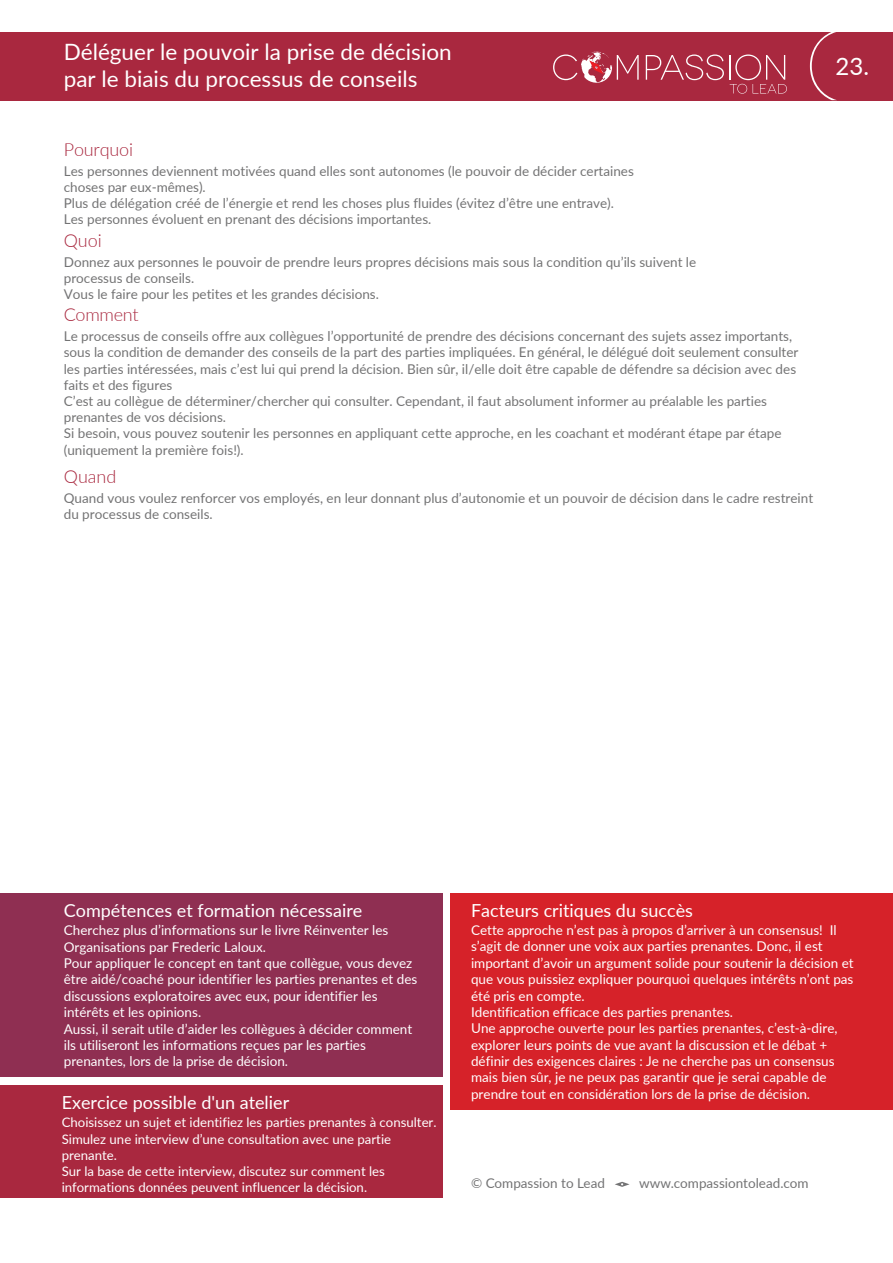
<style>
.page{position:relative;width:893px;height:1263px;background:#fff}
.page>*{position:absolute;margin:0;border:0;box-sizing:border-box;transform-origin:0 0}
.t1{font:24px "Lato";color:#fff}
.t2{font:22.5px/27px "Lato";color:#fff}
.t3{font:18px "Lato";color:#fff}
.t4{font:300 18px "Lato";letter-spacing:-.01em;color:#a9283f}
.t5{font:13.5px/16.2px "Lato";color:#737374}
.t6{font:13.5px/16.4px "Lato";color:#fff}
.t7{font:13.2px/16.4px "Lato";color:#fff}
</style>
<div class="page">
<svg style="left:615px;top:1182px;width:15px;height:5px"></svg>
<div style="left:0;top:32px;width:893px;height:68px;background:#a9283f"></div>
<div style="left:0;top:1086px;width:442px;height:112px;background:#a9283f"></div>
<div style="left:451px;top:893px;width:442px;height:216px;background:#d62229"></div>
<div style="left:0;top:893px;width:442px;height:184px;background:#8f2f52"></div>
<svg style="left:646px;top:54px;width:141px;height:40px"></svg>
<svg style="left:553px;top:52px;width:86px;height:31px"></svg>
<svg style="left:810px;top:32px;width:26px;height:68px"></svg>
<h2 class="t2" style="left:64px;top:38px;width:389px">Déléguer le pouvoir la prise de décision par le biais du processus de conseils</h2>
<h3 class="t4" style="left:64px;top:137px;width:71px">Pourquoi</h3>
<p class="t5" style="left:64px;top:162px;width:572px">Les personnes deviennent motivées quand elles sont autonomes (le pouvoir de décider certaines choses par eux-mêmes).<br>Plus de délégation créé de l’énergie et rend les choses plus fluides (évitez d’être une entrave).<br>Les personnes évoluent en prenant des décisions importantes.</p>
<h3 class="t4" style="left:64px;top:228px;width:39px">Quoi</h3>
<p class="t5" style="left:64px;top:253px;width:634px">Donnez aux personnes le pouvoir de prendre leurs propres décisions mais sous la condition qu’ils suivent le processus de conseils.<br>Vous le faire pour les petites et les grandes décisions.</p>
<h3 class="t4" style="left:64px;top:302px;width:76px">Comment</h3>
<p class="t5" style="left:64px;top:328px;width:736px">Le processus de conseils offre aux collègues l’opportunité de prendre des décisions concernant des sujets assez importants, sous la condition de demander des conseils de la part des parties impliquées. En général, le délégué doit seulement consulter les parties intéressées, mais c’est lui qui prend la décision. Bien sûr, il/elle doit être capable de défendre sa décision avec des faits et des figures<br>C’est au collègue de déterminer/chercher qui consulter. Cependant, il faut absolument informer au préalable les parties prenantes de vos décisions.<br>Si besoin, vous pouvez soutenir les personnes en appliquant cette approche, en les coachant et modérant étape par étape (uniquement la première fois!).</p>
<h3 class="t4" style="left:64px;top:464px;width:54px">Quand</h3>
<p class="t5" style="left:64px;top:490px;width:751px">Quand vous voulez renforcer vos employés, en leur donnant plus d’autonomie et un pouvoir de décision dans le cadre restreint du processus de conseils.</p>
<h1 class="t1" style="left:836px;top:49px;width:35px">23.</h1>
<h3 class="t3" style="left:64px;top:897px;width:300px">Compétences et formation nécessaire</h3>
<p class="t6" style="left:64px;top:921px;width:355px">Cherchez plus d’informations sur le livre Réinventer les Organisations par Frederic Laloux.<br>Pour appliquer le concept en tant que collègue, vous devez être aidé/coaché pour identifier les parties prenantes et des discussions exploratoires avec eux, pour identifier les intérêts et les opinions.<br>Aussi, il serait utile d’aider les collègues à décider comment ils utiliseront les informations reçues par les parties prenantes, lors de la prise de décision.</p>
<h3 class="t3" style="left:62px;top:1090px;width:229px">Exercice possible d'un atelier</h3>
<p class="t7" style="left:62px;top:1114px;width:376px">Choisissez un sujet et identifiez les parties prenantes à consulter.<br>Simulez une interview d’une consultation avec une partie prenante.<br>Sur la base de cette interview, discutez sur comment les informations données peuvent influencer la décision.</p>
<h3 class="t3" style="left:471px;top:897px;width:223px">Facteurs critiques du succès</h3>
<p class="t6" style="left:471px;top:921px;width:384px">Cette approche n’est pas à propos d’arriver à un consensus! Il s’agit de donner une voix aux parties prenantes. Donc, il est important d’avoir un argument solide pour soutenir la décision et que vous puissiez expliquer pourquoi quelques intérêts n’ont pas été pris en compte.<br>Identification efficace des parties prenantes.<br>Une approche ouverte pour les parties prenantes, c’est-à-dire, explorer leurs points de vue avant la discussion et le débat + définir des exigences claires : Je ne cherche pas un consensus mais bien sûr, je ne peux pas garantir que je serai capable de prendre tout en considération lors de la prise de décision.</p>
<p class="t5" style="left:471px;top:1175px;width:135px">© Compassion to Lead</p>
<p class="t5" style="left:639px;top:1175px;width:171px">www.compassiontolead.com</p>
</div>
